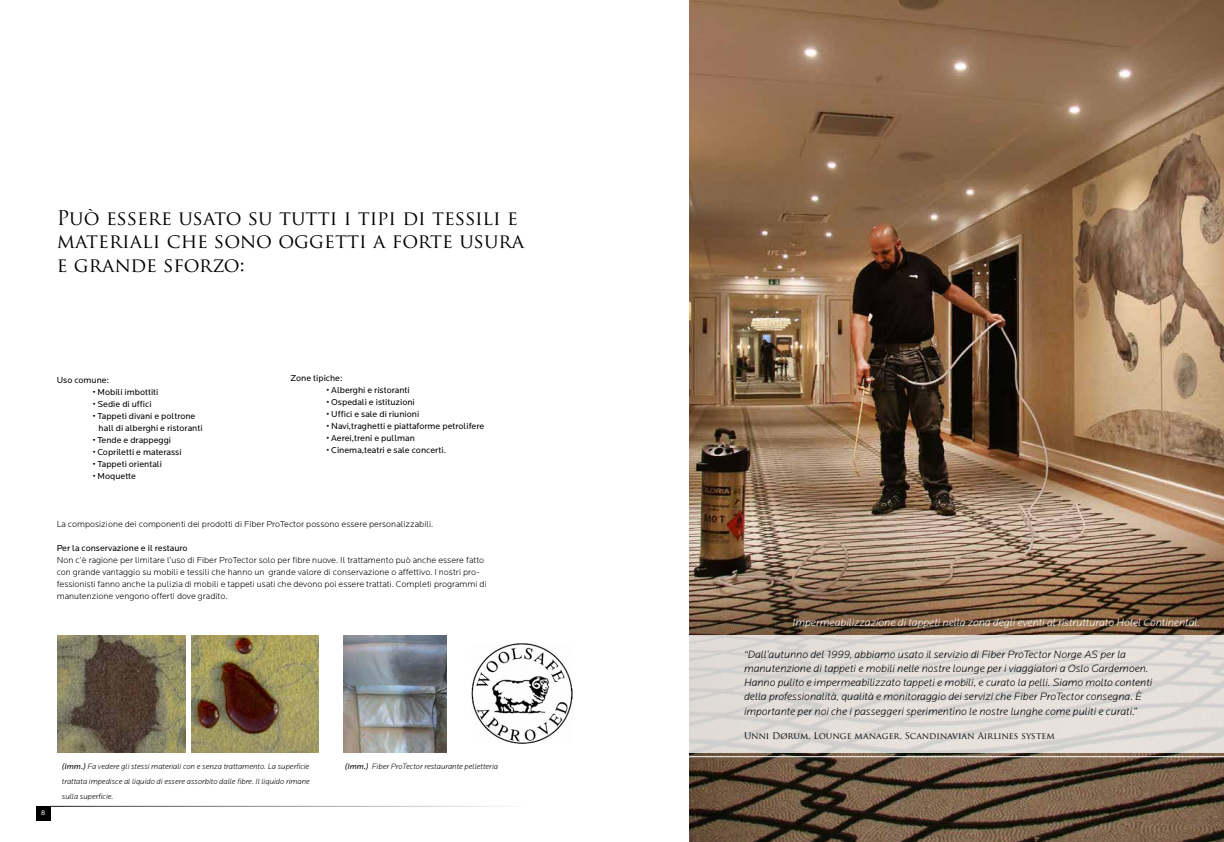
<style>
.page{position:relative;width:1224px;height:842px;background:#fff}
.page>*{position:absolute;margin:0;border:0;box-sizing:border-box;transform-origin:0 0}
.t1{font:19.7px/23.6px "Trajan Pro";color:#000}
.t2{font:italic 300 11px/14px "Locator";color:#000}
.t3{font:italic 300 11px "Locator";color:#fff}
.t4{font:300 9px/12px "Locator";color:#000}
.t5{font:9px/12px "Locator";color:#000}
.t6{font:9px "Trajan Pro";color:#000}
.t7{font:italic 300 8px/15px "Locator";color:#000;text-align:justify}
.t8{font:7px "Locator";color:#fff}
.s1{font-weight:400}
</style>
<div class="page">
<div style="left:36px;top:806px;width:14px;height:14px;background:#000"></div>
<img style="left:690px;top:0;width:534px;height:842px">
<img style="left:343px;top:635px;width:104px;height:118px">
<img style="left:472px;top:643px;width:101px;height:101px">
<svg style="left:689px;top:635px;width:535px;height:118px;background:#dedad6"></svg>
<img style="left:191px;top:635px;width:128px;height:118px">
<img style="left:58px;top:635px;width:127px;height:118px">
<hr style="left:684px;top:756px;width:540px;height:1px;background:#fff">
<h1 class="t1" style="left:57px;top:205px;width:469px">Può essere usato su tutti i tipi di tessili e materiali che sono oggetti a forte usura e grande sforzo:</h1>
<p class="t5" style="left:57px;top:374px;width:54px">Uso comune:</p>
<p class="t5" style="left:93px;top:386px;width:67px">• Mobili imbottiti</p>
<p class="t5" style="left:93px;top:398px;width:60px">• Sedie di uffici</p>
<p class="t5" style="left:99px;top:410px;width:106px;text-indent:-6px">• Tappeti divani e poltrone hall di alberghi e ristoranti</p>
<p class="t5" style="left:93px;top:434px;width:80px">• Tende e drappeggi</p>
<p class="t5" style="left:93px;top:446px;width:90px">• Copriletti e materassi</p>
<p class="t5" style="left:93px;top:458px;width:71px">• Tappeti orientali</p>
<p class="t5" style="left:93px;top:470px;width:45px">• Moquette</p>
<p class="t5" style="left:290px;top:373px;width:54px">Zone tipiche:</p>
<p class="t5" style="left:326px;top:385px;width:85px">• Alberghi e ristoranti</p>
<p class="t5" style="left:326px;top:397px;width:90px">• Ospedali e istituzioni</p>
<p class="t5" style="left:326px;top:409px;width:94px">• Uffici e sale di riunioni</p>
<p class="t5" style="left:326px;top:421px;width:159px">• Navi,traghetti e piattaforme petrolifere</p>
<p class="t5" style="left:326px;top:433px;width:90px">• Aerei,treni e pullman</p>
<p class="t5" style="left:326px;top:445px;width:121px">• Cinema,teatri e sale concerti.</p>
<p class="t4" style="left:57px;top:518px;width:378px">La composizione dei componenti dei prodotti di Fiber ProTector possono essere personalizzabili.</p>
<p class="t5" style="left:57px;top:542px;width:132px">Per la conservazione e il restauro</p>
<p class="t4" style="left:57px;top:554px;width:432px">Non c’è ragione per limitare l’uso di Fiber ProTector solo per fibre nuove. Il trattamento può anche essere fatto con grande vantaggio su mobili e tessili che hanno un grande valore di conservazione o affettivo. I nostri pro&shy;fessionisti fanno anche la pulizia di mobili e tappeti usati che devono poi essere trattati. Completi programmi di manutenzione vengono offerti dove gradito.</p>
<p class="t8" style="left:41px;top:809px;width:6px">8</p>
<p class="t7" style="left:62px;top:759px;width:250px"><span class="s1">(Imm.)</span> Fa vedere gli stessi materiali con e senza trattamento. La superficie trattata impedisce al liquido di essere assorbito dalle fibre. Il liquido rimane sulla superficie.</p>
<p class="t7" style="left:345px;top:759px;width:155px"><span class="s1">(Imm.)</span> Fiber ProTector restaurante pelletteria</p>
<p class="t3" style="left:793px;top:617px;width:409px">Impermeabilizzazione di tappeti nella zona degli eventi al ristrutturato Hotel Continental.</p>
<p class="t2" style="left:744px;top:647px;width:410px">“Dall’autunno del 1999, abbiamo usato il servizio di Fiber ProTector Norge AS per la manutenzione di tappeti e mobili nelle nostre lounge per i viaggiatori a Oslo Gardemoen.<br>Hanno pulito e impermeabilizzato tappeti e mobili, e curato la pelli. Siamo molto contenti della professionalità, qualità e monitoraggio dei servizi che Fiber ProTector consegna. È</p>
<p class="t2" style="left:744px;top:704px;width:394px">importante per noi che i passeggeri sperimentino le nostre lunghe come puliti e curati.”</p>
<p class="t6" style="left:744px;top:730px;width:312px">Unni Dørum, Lounge manager, Scandinavian Airlines system</p>
</div>
